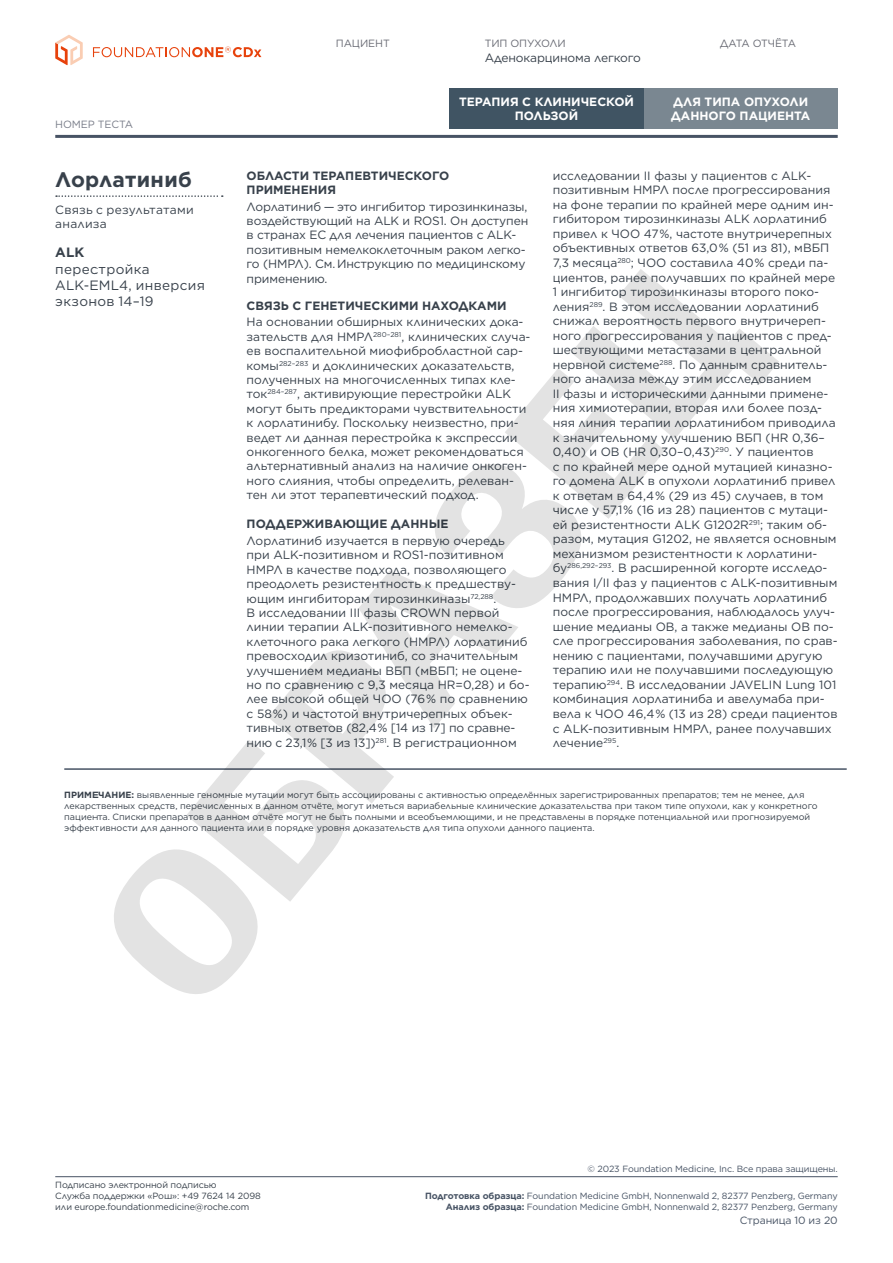
<style>
.page{position:relative;width:893px;height:1263px;background:#fff}
.page>*{position:absolute;margin:0;border:0;box-sizing:border-box;transform-origin:0 0}
.t1{font:700 21px "Gotham";letter-spacing:.005em;color:#38414b}
.t2{font:13.5px/16.2px "Gotham";letter-spacing:.025em;color:#38414b}
.t3{font:700 13.5px "Gotham";color:#38414b}
.t4{font:12px/14.5px "Gotham";color:#38414b}
.t5{font:700 12px/14.4px "Gotham";color:#38414b}
.t6{font:700 12px/14.4px "Gotham";color:#fff}
.t7{font:10.5px "Gotham";letter-spacing:-.01em;color:#696b74}
.t8{font:10.5px "Gotham";letter-spacing:-.01em;color:#475364}
.t9{font:10.5px "Gotham";letter-spacing:-.04em;color:#696b74}
.t10{font:10.5px "Gotham";letter-spacing:-.01em;color:#797d89}
.t11{font:9px/10.8px "Gotham";color:#38414b}
.t12{font:9px/10.5px "Gotham";letter-spacing:-.01em;color:#475364;text-align:right}
.s1{font-weight:700}
</style>
<div class="page">
<hr style="left:55px;top:1176px;width:783px;height:1px;background:#475364">
<svg style="left:55px;top:35px;width:28px;height:30px"></svg>
<svg style="left:93px;top:47px;width:168px;height:10px"></svg>
<div style="left:644px;top:88px;width:194px;height:40px;background:#7a8791"></div>
<div style="left:449px;top:88px;width:195px;height:40px;background:#405463"></div>
<hr style="left:55px;top:135px;width:783px;height:3px;background:#475364">
<svg style="left:56px;top:195px;width:167px;height:2px"></svg>
<hr style="left:64px;top:768px;width:783px;height:2px;background:#475364">
<svg style="left:96px;top:269px;width:683px;height:725px"></svg>
<p class="t10" style="left:55px;top:118px;width:79px">НОМЕР ТЕСТА</p>
<h1 class="t1" style="left:55px;top:166px;width:138px">Лорлатиниб</h1>
<p class="t4" style="left:55px;top:202px;width:140px">Связь с результатами анализа</p>
<p class="t3" style="left:55px;top:244px;width:31px">ALK</p>
<p class="t2" style="left:55px;top:260px;width:151px">перестройка<br>ALK-EML4, инверсия экзонов 14–19</p>
<p class="t7" style="left:336px;top:37px;width:55px">ПАЦИЕНТ</p>
<p class="t7" style="left:485px;top:37px;width:83px">ТИП ОПУХОЛИ</p>
<p class="t4" style="left:485px;top:50px;width:158px">Аденокарцинома легкого</p>
<p class="t6" style="left:459px;top:94px;width:177px;text-align:center">ТЕРАПИЯ С КЛИНИЧЕСКОЙ<br>ПОЛЬЗОЙ</p>
<p class="t9" style="left:720px;top:37px;width:78px">ДАТА ОТЧЁТА</p>
<p class="t6" style="left:671px;top:94px;width:141px">ДЛЯ ТИПА ОПУХОЛИ<br>ДАННОГО ПАЦИЕНТА</p>
<p class="t5" style="left:247px;top:168px;width:204px">ОБЛАСТИ ТЕРАПЕВТИЧЕСКОГО<br>ПРИМЕНЕНИЯ</p>
<p class="t4" style="left:247px;top:199px;width:283px">Лорлатиниб — это ингибитор тирозинкиназы, воздействующий на ALK и ROS1. Он доступен в странах ЕС для лечения пациентов с ALK&shy;позитивным немелкоклеточным раком легко&shy;го (НМРЛ). См. Инструкцию по медицинскому применению.</p>
<p class="t5" style="left:247px;top:298px;width:261px">СВЯЗЬ С ГЕНЕТИЧЕСКИМИ НАХОДКАМИ</p>
<p class="t4" style="left:247px;top:315px;width:285px">На основании обширных клинических дока&shy;зательств для НМРЛ<sup>280–281</sup>, клинических случа&shy;ев воспалительной миофибробластной сар&shy;комы<sup>282–283</sup> и доклинических доказательств, полученных на многочисленных типах кле&shy;ток<sup>284–287</sup>, активирующие перестройки ALK могут быть предикторами чувствительности к лорлатинибу. Поскольку неизвестно, при&shy;ведет ли данная перестройка к экспрессии онкогенного белка, может рекомендоваться альтернативный анализ на наличие онкоген&shy;ного слияния, чтобы определить, релеван&shy;тен ли этот терапевтический подход.</p>
<p class="t5" style="left:247px;top:517px;width:203px">ПОДДЕРЖИВАЮЩИЕ ДАННЫЕ</p>
<p class="t4" style="left:247px;top:533px;width:284px">Лорлатиниб изучается в первую очередь при ALK-позитивном и ROS1‑позитивном НМРЛ в качестве подхода, позволяющего преодолеть резистентность к предшеству&shy;ющим ингибиторам тирозинкиназы<sup>72,288</sup>.<br>В исследовании III фазы CROWN первой линии терапии ALK-позитивного немелко&shy;клеточного рака легкого (НМРЛ) лорлатиниб превосходил кризотиниб, со значительным улучшением медианы ВБП (мВБП; не оцене&shy;но по сравнению с 9,3 месяца HR=0,28) и бо&shy;лее высокой общей ЧОО (76 % по сравнению с 58 %) и частотой внутричерепных объек&shy;тивных ответов (82,4 % [14 из 17] по сравне&shy;нию с 23,1 % [3 из 13])<sup>281</sup>. В регистрационном</p>
<p class="t4" style="left:553px;top:168px;width:286px">исследовании II фазы у пациентов с ALK&shy;позитивным НМРЛ после прогрессирования на фоне терапии по крайней мере одним ин&shy;гибитором тирозинкиназы ALK лорлатиниб привел к ЧОО 47 %, частоте внутричерепных объективных ответов 63,0 % (51 из 81), мВБП 7,3 месяца<sup>280</sup>; ЧОО составила 40 % среди па&shy;циентов, ранее получавших по крайней мере 1 ингибитор тирозинкиназы второго поко&shy;ления<sup>289</sup>. В этом исследовании лорлатиниб снижал вероятность первого внутричереп&shy;ного прогрессирования у пациентов с пред&shy;шествующими метастазами в центральной нервной системе<sup>288</sup>. По данным сравнитель&shy;ного анализа между этим исследованием<br>II фазы и историческими данными примене&shy;ния химиотерапии, вторая или более позд&shy;няя линия терапии лорлатинибом приводила к значительному улучшению ВБП (HR 0,36– 0,40) и ОВ (HR 0,30–0,43)<sup>290</sup>. У пациентов<br>с по крайней мере одной мутацией киназно&shy;го домена ALK в опухоли лорлатиниб привел к ответам в 64,4 % (29 из 45) случаев, в том числе у 57,1 % (16 из 28) пациентов с мутаци&shy;ей резистентности ALK G1202R<sup>291</sup>; таким об&shy;разом, мутация G1202, не является основным механизмом резистентности к лорлатини&shy;бу<sup>286,292–293</sup>. В расширенной когорте исследо&shy;вания I/II фаз у пациентов с ALK-позитивным НМРЛ, продолжавших получать лорлатиниб после прогрессирования, наблюдалось улуч&shy;шение медианы ОВ, а также медианы ОВ по&shy;сле прогрессирования заболевания, по срав&shy;нению с пациентами, получавшими другую терапию или не получавшими последующую терапию<sup>294</sup>. В исследовании JAVELIN Lung 101 комбинация лорлатиниба и авелумаба при&shy;вела к ЧОО 46,4 % (13 из 28) среди пациентов с ALK-позитивным НМРЛ, ранее получавших лечение<sup>295</sup>.</p>
<p class="t11" style="left:64px;top:789px;width:755px"><span class="s1">ПРИМЕЧАНИЕ:</span> выявленные геномные мутации могут быть ассоциированы с активностью определённых зарегистрированных препаратов; тем не менее, для лекарственных средств, перечисленных в данном отчёте, могут иметься вариабельные клинические доказательства при таком типе опухоли, как у конкретного пациента. Списки препаратов в данном отчёте могут не быть полными и всеобъемлющими, и не представлены в порядке потенциальной или прогнозируемой эффективности для данного пациента или в порядке уровня доказательств для типа опухоли данного пациента.</p>
<p class="t11" style="left:55px;top:1179px;width:207px">Подписано электронной подписью<br>Служба поддержки «Рош»: +49 7624 14 2098 или europe.foundationmedicine@roche.com</p>
<p class="t12" style="left:587px;top:1163px;width:252px">© 2023 Foundation Medicine, Inc. Все права защищены.</p>
<p class="t12" style="left:425px;top:1191px;width:414px"><span class="s1">Подготовка образца:</span> Foundation Medicine GmbH, Nonnenwald 2, 82377 Penzberg, Germany<br><span class="s1">Анализ образца:</span> Foundation Medicine GmbH, Nonnenwald 2, 82377 Penzberg, Germany</p>
<p class="t8" style="left:740px;top:1214px;width:99px">Страница 10 из 20</p>
</div>
